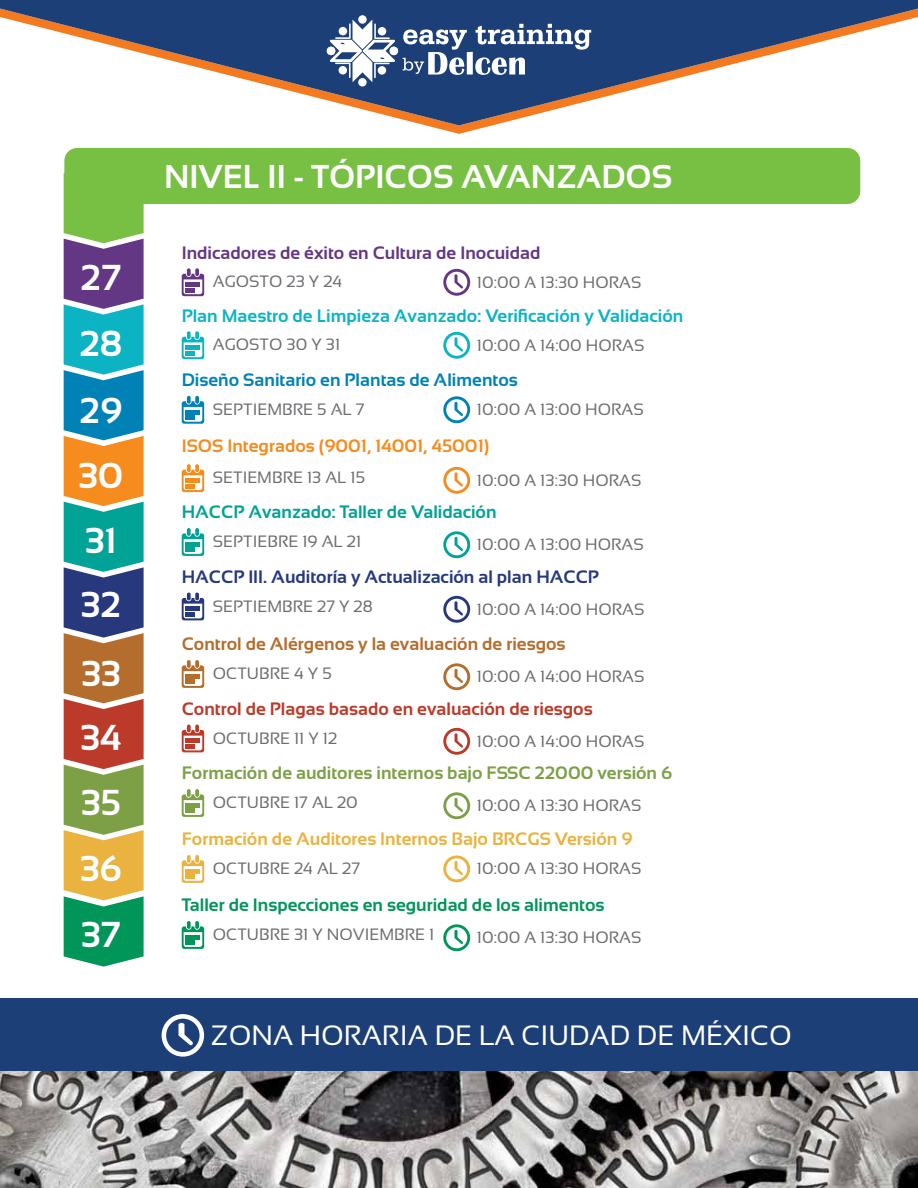
<style>
.page{position:relative;width:918px;height:1188px;background:#fff}
.page>*{position:absolute;margin:0;border:0;box-sizing:border-box;transform-origin:0 0}
.t1{font:700 36px/65.8px "Sansation";color:#fff;text-align:justify}
.t2{font:700 33px "Sansation";color:#fff}
.t3{font:28.05px "Sansation";color:#fff}
.t4{font:700 18px "Sansation";color:#0cb4c3}
.t5{font:700 18px "Sansation";color:#7da047}
.t6{font:700 18px "Sansation";color:#eab23f}
.t7{font:700 18px "Sansation";color:#009659}
.t8{font:700 18px "Sansation";color:#27387d}
.t9{font:700 18px "Sansation";color:#bc3a29}
.t10{font:700 18px "Sansation";color:#b46d2d}
.t11{font:700 18px "Sansation";color:#643785}
.t12{font:700 18px "Sansation";color:#0082b7}
.t13{font:700 18px "Sansation";color:#f68b1e}
.t14{font:700 18px "Sansation";color:#00a395}
.t15{font:16.5px "Sansation";color:#6d6e71}
</style>
<div class="page">
<svg style="left:443px;top:855px;width:27px;height:27px"></svg>
<svg style="left:182px;top:855px;width:22px;height:28px"></svg>
<svg style="left:443px;top:269px;width:27px;height:27px"></svg>
<svg style="left:182px;top:268px;width:22px;height:28px"></svg>
<svg style="left:443px;top:332px;width:27px;height:27px"></svg>
<svg style="left:182px;top:331px;width:22px;height:28px"></svg>
<svg style="left:443px;top:396px;width:27px;height:27px"></svg>
<svg style="left:182px;top:396px;width:22px;height:28px"></svg>
<svg style="left:443px;top:467px;width:27px;height:27px"></svg>
<svg style="left:182px;top:464px;width:22px;height:28px"></svg>
<svg style="left:443px;top:531px;width:27px;height:27px"></svg>
<svg style="left:182px;top:528px;width:22px;height:28px"></svg>
<svg style="left:443px;top:596px;width:27px;height:27px"></svg>
<svg style="left:182px;top:593px;width:22px;height:27px"></svg>
<svg style="left:443px;top:663px;width:27px;height:27px"></svg>
<svg style="left:182px;top:660px;width:22px;height:28px"></svg>
<svg style="left:443px;top:728px;width:27px;height:27px"></svg>
<svg style="left:182px;top:725px;width:22px;height:27px"></svg>
<svg style="left:443px;top:924px;width:27px;height:27px"></svg>
<svg style="left:182px;top:921px;width:22px;height:28px"></svg>
<svg style="left:443px;top:792px;width:27px;height:27px"></svg>
<svg style="left:182px;top:789px;width:22px;height:28px"></svg>
<svg style="left:401px;top:119px;width:116px;height:6px"></svg>
<svg style="left:0;top:0;width:918px;height:119px"></svg>
<div style="left:358px;top:15px;width:9px;height:9px;background:#fff;border-radius:50%"></div>
<div style="left:358px;top:78px;width:9px;height:9px;background:#fff;border-radius:50%"></div>
<svg style="left:403px;top:24px;width:188px;height:51px"></svg>
<div style="left:390px;top:47px;width:8px;height:8px;background:#fff;border-radius:50%"></div>
<svg style="left:330px;top:20px;width:65px;height:62px"></svg>
<div style="left:327px;top:47px;width:8px;height:8px;background:#fff;border-radius:50%"></div>
<svg style="left:64px;top:195px;width:80px;height:772px;background:#748b72"></svg>
<div style="left:64px;top:148px;width:796px;height:56px;background:#77c043;border-radius:13px"></div>
<img style="left:1px;top:1071px;width:916px;height:117px">
<div style="left:0;top:998px;width:917px;height:73px;background:#1c3f78"></div>
<svg style="left:162px;top:1014px;width:42px;height:43px"></svg>
<h1 class="t1" style="left:78px;top:245px;width:47px">27<br>28<br>29<br>30</h1>
<h1 class="t1" style="left:81px;top:509px;width:42px;line-height:64.2px">31<br>32</h1>
<h1 class="t1" style="left:80px;top:642px;width:43px;line-height:64.3px">33<br>34<br>35</h1>
<h1 class="t1" style="left:80px;top:835px;width:43px">36</h1>
<h1 class="t1" style="left:81px;top:902px;width:42px">37</h1>
<h2 class="t2" style="left:164px;top:158px;width:510px">NIVEL II - TÓPICOS AVANZADOS</h2>
<p class="t11" style="left:182px;top:242px;width:360px">Indicadores de éxito en Cultura de Inocuidad</p>
<p class="t15" style="left:213px;top:273px;width:131px">AGOSTO 23 Y 24</p>
<p class="t15" style="left:477px;top:273px;width:166px">10:00 A 13:30 HORAS</p>
<p class="t4" style="left:182px;top:305px;width:503px">Plan Maestro de Limpieza Avanzado: Verificación y Validación</p>
<p class="t15" style="left:213px;top:336px;width:129px">AGOSTO 30 Y 31</p>
<p class="t15" style="left:477px;top:336px;width:169px">10:00 A 14:00 HORAS</p>
<p class="t12" style="left:182px;top:370px;width:338px">Diseño Sanitario en Plantas de Alimentos</p>
<p class="t15" style="left:213px;top:400px;width:153px">SEPTIEMBRE 5 AL 7</p>
<p class="t15" style="left:477px;top:400px;width:168px">10:00 A 13:00 HORAS</p>
<p class="t13" style="left:182px;top:436px;width:309px">ISOS Integrados (9001, 14001, 45001)</p>
<p class="t15" style="left:213px;top:468px;width:154px">SETIEMBRE 13 AL 15</p>
<p class="t15" style="left:477px;top:471px;width:166px">10:00 A 13:30 HORAS</p>
<p class="t14" style="left:182px;top:502px;width:316px">HACCP Avanzado: Taller de Validación</p>
<p class="t15" style="left:213px;top:532px;width:150px">SEPTIEBRE 19 AL 21</p>
<p class="t15" style="left:477px;top:535px;width:168px">10:00 A 13:00 HORAS</p>
<p class="t8" style="left:182px;top:566px;width:419px">HACCP III. Auditoría y Actualización al plan HACCP</p>
<p class="t15" style="left:213px;top:597px;width:161px">SEPTIEMBRE 27 Y 28</p>
<p class="t15" style="left:477px;top:600px;width:169px">10:00 A 14:00 HORAS</p>
<p class="t10" style="left:182px;top:634px;width:385px">Control de Alérgenos y la evaluación de riesgos</p>
<p class="t15" style="left:213px;top:664px;width:120px">OCTUBRE 4 Y 5</p>
<p class="t15" style="left:477px;top:667px;width:169px">10:00 A 14:00 HORAS</p>
<p class="t9" style="left:182px;top:698px;width:413px">Control de Plagas basado en evaluación de riesgos</p>
<p class="t15" style="left:213px;top:729px;width:126px">OCTUBRE 11 Y 12</p>
<p class="t15" style="left:477px;top:732px;width:169px">10:00 A 14:00 HORAS</p>
<p class="t5" style="left:182px;top:763px;width:492px">Formación de auditores internos bajo FSSC 22000 versión 6</p>
<p class="t15" style="left:213px;top:793px;width:146px">OCTUBRE 17 AL 20</p>
<p class="t15" style="left:477px;top:796px;width:166px">10:00 A 13:30 HORAS</p>
<p class="t6" style="left:182px;top:829px;width:452px">Formación de Auditores Internos Bajo BRCGS Versión 9</p>
<p class="t15" style="left:213px;top:859px;width:149px">OCTUBRE 24 AL 27</p>
<p class="t15" style="left:477px;top:859px;width:166px">10:00 A 13:30 HORAS</p>
<p class="t7" style="left:182px;top:895px;width:424px">Taller de Inspecciones en seguridad de los alimentos</p>
<p class="t15" style="left:213px;top:925px;width:223px">OCTUBRE 31 Y NOVIEMBRE 1</p>
<p class="t15" style="left:477px;top:928px;width:166px">10:00 A 13:30 HORAS</p>
<h3 class="t3" style="left:211px;top:1019px;width:583px">ZONA HORARIA DE LA CIUDAD DE MÉXICO</h3>
</div>
